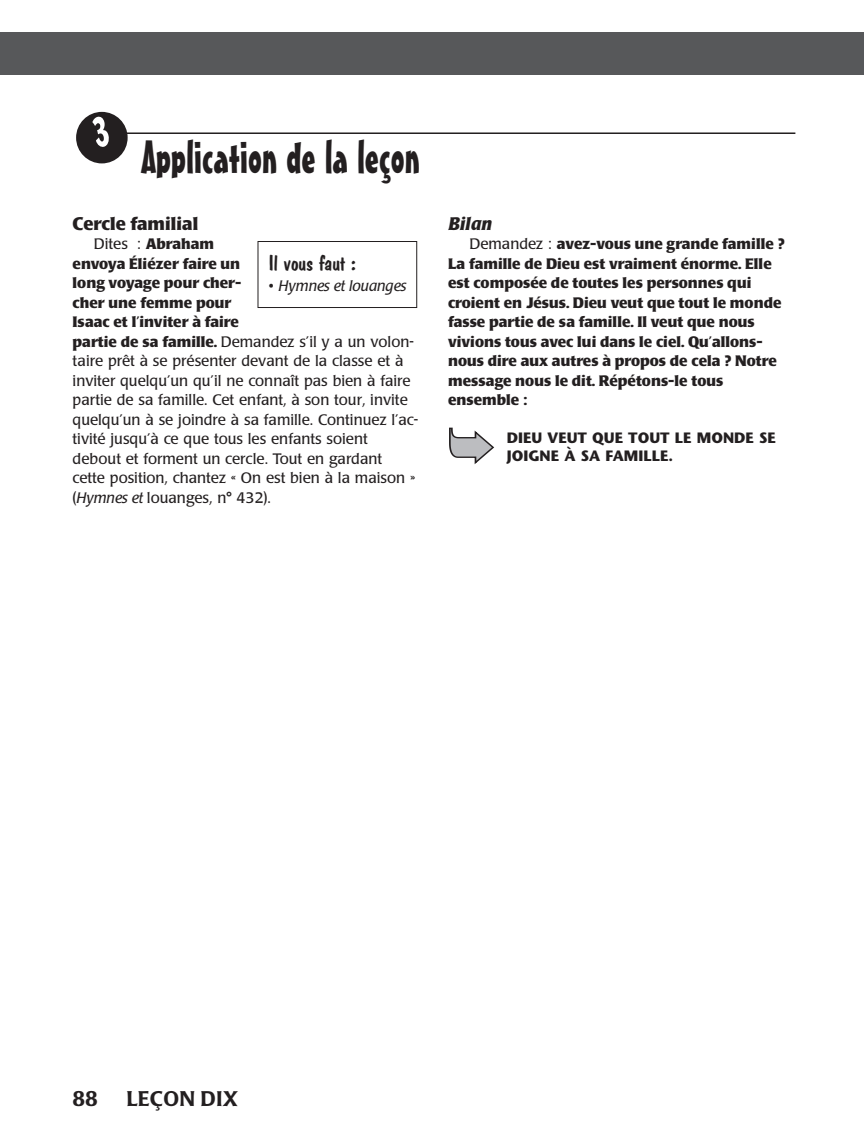
<style>
.page{position:relative;width:864px;height:1148px;background:#fff}
.page>*{position:absolute;margin:0;border:0;box-sizing:border-box;transform-origin:0 0}
.t1{font:45px "Mister Earl BT";color:#231f20}
.t2{font:21px "Dom Casual D";color:#231f20;scale:1.05 1}
.t3{font:500 21px "Poppl Laudatio";letter-spacing:.02em;color:#231f20}
.t4{font:700 18px "Poppl Laudatio";color:#231f20}
.t5{font:italic 700 18px "Poppl Laudatio";color:#231f20}
.t6{font:15px/19.5px "Poppl Laudatio";color:#231f20}
.t7{font:700 15px/19.5px "Poppl Laudatio";color:#231f20}
.t8{font:700 15px/18px "Stone Sans";color:#231f20}
.t9{font:italic 15px "Poppl Laudatio";color:#231f20}
.s1{font-weight:700}
.s2{font-style:italic}
.s3{font-style:normal}
.s4{font-weight:400}
</style>
<div class="page">
<div style="left:0;top:32px;width:864px;height:42px;background:#57585a"></div>
<hr style="left:126px;top:132px;width:669px;height:2px;background:#231f20">
<div style="left:76px;top:112px;width:52px;height:51px;background:#231f20;border-radius:50%"></div>
<svg style="left:449px;top:427px;width:45px;height:37px"></svg>
<div style="left:258px;top:241px;width:159px;height:67px;border:1px solid #231f20"></div>
<h1 class="t1" style="left:141px;top:141px;width:280px">Application de la leçon</h1>
<p class="t4" style="left:73px;top:216px;width:127px">Cercle familial</p>
<p class="t6" style="left:73px;top:236px;width:347px;text-indent:21px">Dites : <span class="s1">Abraham<br>envoya Éliézer faire un<br>long voyage pour cher-<br>cher une femme pour<br>Isaac et l’inviter à faire<br>partie de sa famille.</span> Demandez s’il y a un volon&shy;taire prêt à se présenter devant de la classe et à inviter quelqu’un qu’il ne connaît pas bien à faire partie de sa famille. Cet enfant, à son tour, invite quelqu’un à se joindre à sa famille. Continuez l’ac&shy;tivité jusqu’à ce que tous les enfants soient debout et forment un cercle. Tout en gardant cette position, chantez « On est bien à la maison » (<span class="s2">Hymnes et</span> louanges, n° 432).</p>
<h2 class="t2" style="left:269px;top:250px;width:84px">Il vous faut :</h2>
<p class="t9" style="left:269px;top:280px;width:139px"><span class="s3">•</span> Hymnes et louanges</p>
<p class="t5" style="left:448px;top:216px;width:46px">Bilan</p>
<p class="t7" style="left:448px;top:236px;width:338px;text-indent:21px"><span class="s4">Demandez :</span> avez-vous une grande famille ?<br>La famille de Dieu est vraiment énorme. Elle est composée de toutes les personnes qui croient en Jésus. Dieu veut que tout le monde fasse partie de sa famille. Il veut que nous vivions tous avec lui dans le ciel. Qu’allons&shy;nous dire aux autres à propos de cela ? Notre message nous le dit. Répétons-le tous ensemble :</p>
<p class="t8" style="left:507px;top:430px;width:271px">DIEU VEUT QUE TOUT LE MONDE SE<br>JOIGNE À SA FAMILLE.</p>
<h2 class="t3" style="left:73px;top:1090px;width:27px">88</h2>
<h2 class="t3" style="left:127px;top:1090px;width:113px">LEÇON DIX</h2>
</div>
